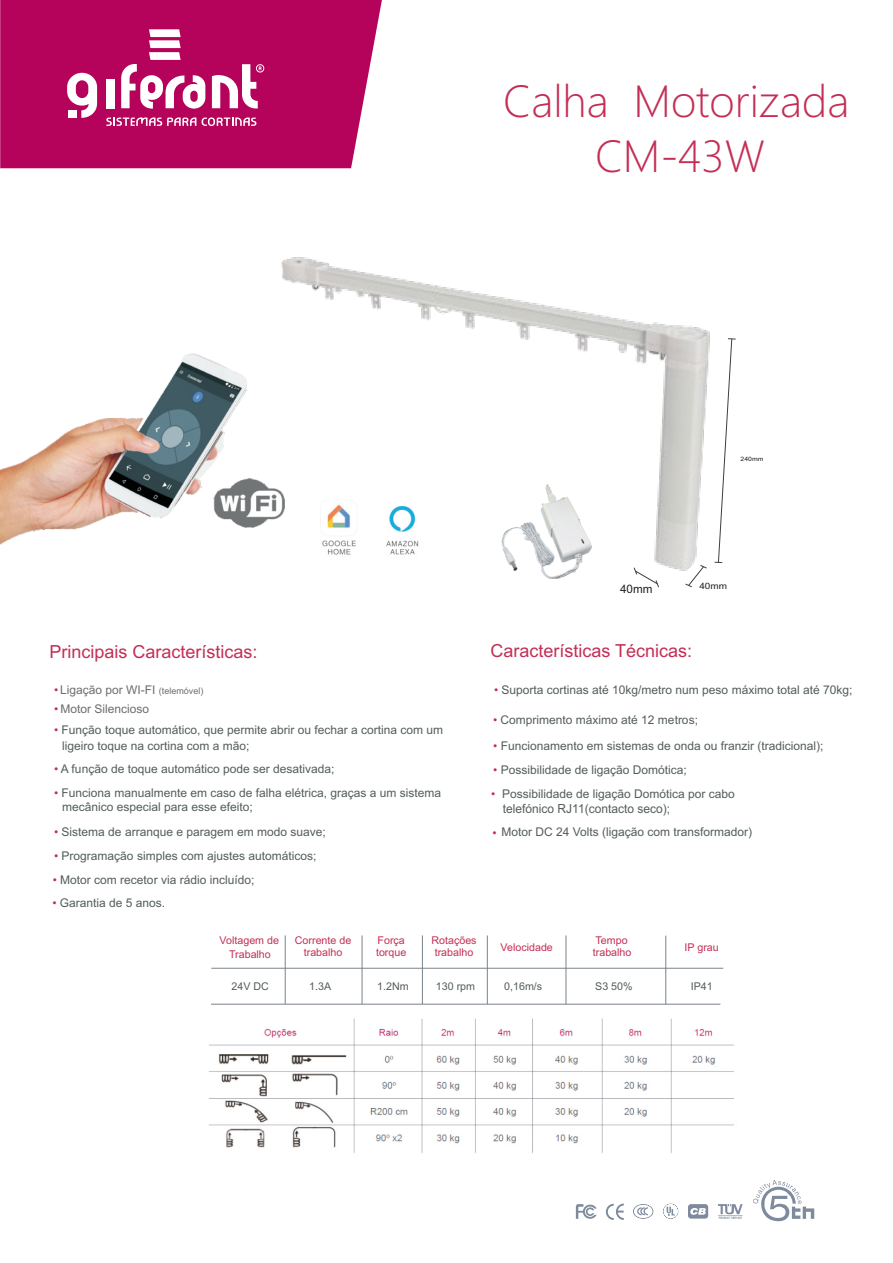
<style>
.page{position:relative;width:893px;height:1263px;background:#fff}
.page>*{position:absolute;margin:0;border:0;box-sizing:border-box;transform-origin:0 0}
.t1{font:300 45px "Segoe UI";color:#c42e55}
.t2{font:18px "Arial";color:#c42e55}
.t3{font:12.6px "Arial";color:#535c5c;scale:.96 1}
.t4{font:12px/16px "Arial";color:#535c5c}
.t5{font:12px "Arial";color:#6c6d70}
.t6{font:11.7px "Arial";color:#231f20}
.t7{font:10.65px/12px "Arial";color:#c42e55;text-align:center}
.t8{font:10.65px "Arial";color:#535c5c}
.t9{font:8.7px "Arial";color:#231f20;scale:1.15 1}
.t10{font:6px "Arial";color:#231f20;scale:1.15 1}
.s1{color:#c42e55}
.s2{font-size:9px}
</style>
<div class="page">
<img style="left:281px;top:257px;width:434px;height:331px">
<div style="left:0;top:0;width:382px;height:168px;background:#b5025b"></div>
<svg style="left:576px;top:1204px;width:21px;height:15px"></svg>
<svg style="left:606px;top:1204px;width:18px;height:16px"></svg>
<svg style="left:633px;top:1204px;width:20px;height:15px"></svg>
<svg style="left:663px;top:1203px;width:15px;height:16px"></svg>
<svg style="left:688px;top:1204px;width:20px;height:14px"></svg>
<svg style="left:718px;top:1204px;width:25px;height:15px"></svg>
<svg style="left:753px;top:1180px;width:61px;height:41px"></svg>
<hr style="left:211px;top:968px;width:512px;height:1px;background:#79838b">
<hr style="left:285px;top:935px;width:1px;height:69px;background:#79838b">
<hr style="left:362px;top:935px;width:1px;height:69px;background:#79838b">
<hr style="left:422px;top:935px;width:1px;height:69px;background:#79838b">
<hr style="left:487px;top:935px;width:1px;height:69px;background:#79838b">
<hr style="left:566px;top:935px;width:1px;height:69px;background:#79838b">
<hr style="left:665px;top:936px;width:1px;height:68px;background:#79838b">
<hr style="left:211px;top:1004px;width:509px;height:1px;background:#79838b">
<svg style="left:715px;top:338px;width:21px;height:225px"></svg>
<svg style="left:634px;top:567px;width:25px;height:20px"></svg>
<svg style="left:685px;top:565px;width:22px;height:22px"></svg>
<img style="left:500px;top:485px;width:92px;height:102px">
<img style="left:312px;top:497px;width:50px;height:63px">
<img style="left:382px;top:501px;width:41px;height:57px">
<svg style="left:67px;top:73px;width:30px;height:45px"></svg>
<div style="left:106px;top:79px;width:9px;height:29px;background:#fff"></div>
<svg style="left:106px;top:117px;width:90px;height:9px"></svg>
<svg style="left:202px;top:117px;width:54px;height:9px"></svg>
<svg style="left:121px;top:29px;width:84px;height:80px"></svg>
<svg style="left:212px;top:64px;width:52px;height:44px"></svg>
<img style="left:0;top:335px;width:292px;height:210px">
<img style="left:209px;top:1018px;width:525px;height:135px">
<h1 class="t1" style="left:503px;top:84px;width:348px">Calha Motorizada</h1>
<h1 class="t1" style="left:595px;top:139px;width:171px">CM-43W</h1>
<h2 class="t2" style="left:49px;top:645px;width:210px">Principais Características:</h2>
<p class="t5" style="left:54px;top:685px;width:151px"><span class="s1">•</span> Ligação por WI-FI <span class="s2">(telemóvel)</span></p>
<p class="t5" style="left:54px;top:704px;width:97px"><span class="s1">•</span> Motor Silencioso</p>
<p class="t4" style="left:62px;top:723px;width:382px;text-indent:-8px"><span class="s1">•</span> Função toque automático, que permite abrir ou fechar a cortina com um ligeiro toque na cortina com a mão;</p>
<p class="t4" style="left:54px;top:762px;width:282px"><span class="s1">•</span> A função de toque automático pode ser desativada;</p>
<p class="t4" style="left:62px;top:787px;width:381px;line-height:14.4px;text-indent:-8px"><span class="s1">•</span> Funciona manualmente em caso de falha elétrica, graças a um sistema mecânico especial para esse efeito;</p>
<p class="t4" style="left:54px;top:825px;width:273px"><span class="s1">•</span> Sistema de arranque e paragem em modo suave;</p>
<p class="t4" style="left:54px;top:849px;width:264px"><span class="s1">•</span> Programação simples com ajustes automáticos;</p>
<p class="t4" style="left:53px;top:873px;width:203px"><span class="s1">•</span> Motor com recetor via rádio incluído;</p>
<p class="t4" style="left:52px;top:896px;width:114px"><span class="s1">•</span> Garantia de 5 anos.</p>
<p class="t10" style="left:741px;top:456px;width:21px">240mm</p>
<p class="t6" style="left:620px;top:585px;width:34px">40mm</p>
<p class="t9" style="left:699px;top:583px;width:26px">40mm</p>
<h2 class="t2" style="left:491px;top:644px;width:203px">Características Técnicas:</h2>
<p class="t4" style="left:494px;top:683px;width:360px"><span class="s1">•</span> Suporta cortinas até 10kg/metro num peso máximo total até 70kg;</p>
<p class="t4" style="left:493px;top:713px;width:206px"><span class="s1">•</span> Comprimento máximo até 12 metros;</p>
<p class="t4" style="left:493px;top:739px;width:332px"><span class="s1">•</span> Funcionamento em sistemas de onda ou franzir (tradicional);</p>
<p class="t4" style="left:493px;top:763px;width:195px"><span class="s1">•</span> Possibilidade de ligação Domótica;</p>
<p class="t4" style="left:491px;top:787px;width:245px"><span class="s1">•</span> Possibilidade de ligação Domótica por cabo</p>
<p class="t3" style="left:503px;top:804px;width:176px">telefónico RJ11(contacto seco);</p>
<p class="t4" style="left:493px;top:824px;width:261px"><span class="s1">•</span> Motor DC 24 Volts (ligação com transformador)</p>
<p class="t7" style="left:220px;top:934px;width:61px;line-height:14.1px">Voltagem de<br>Trabalho</p>
<p class="t7" style="left:295px;top:935px;width:58px">Corrente de trabalho</p>
<p class="t8" style="left:309px;top:982px;width:23px">1.3A</p>
<p class="t8" style="left:231px;top:983px;width:39px">24V DC</p>
<p class="t7" style="left:376px;top:935px;width:32px;text-align:left">Força torque</p>
<p class="t8" style="left:377px;top:982px;width:33px">1.2Nm</p>
<p class="t7" style="left:431px;top:935px;width:47px">Rotações trabalho</p>
<p class="t7" style="left:593px;top:935px;width:40px;text-align:left">Tempo trabalho</p>
<p class="t8" style="left:436px;top:982px;width:41px">130 rpm</p>
<p class="t7" style="left:501px;top:942px;width:54px">Velocidade</p>
<p class="t8" style="left:504px;top:982px;width:40px">0,16m/s</p>
<p class="t8" style="left:595px;top:982px;width:39px">S3 50%</p>
<p class="t7" style="left:685px;top:942px;width:36px">IP grau</p>
<p class="t8" style="left:691px;top:982px;width:23px">IP41</p>
</div>
